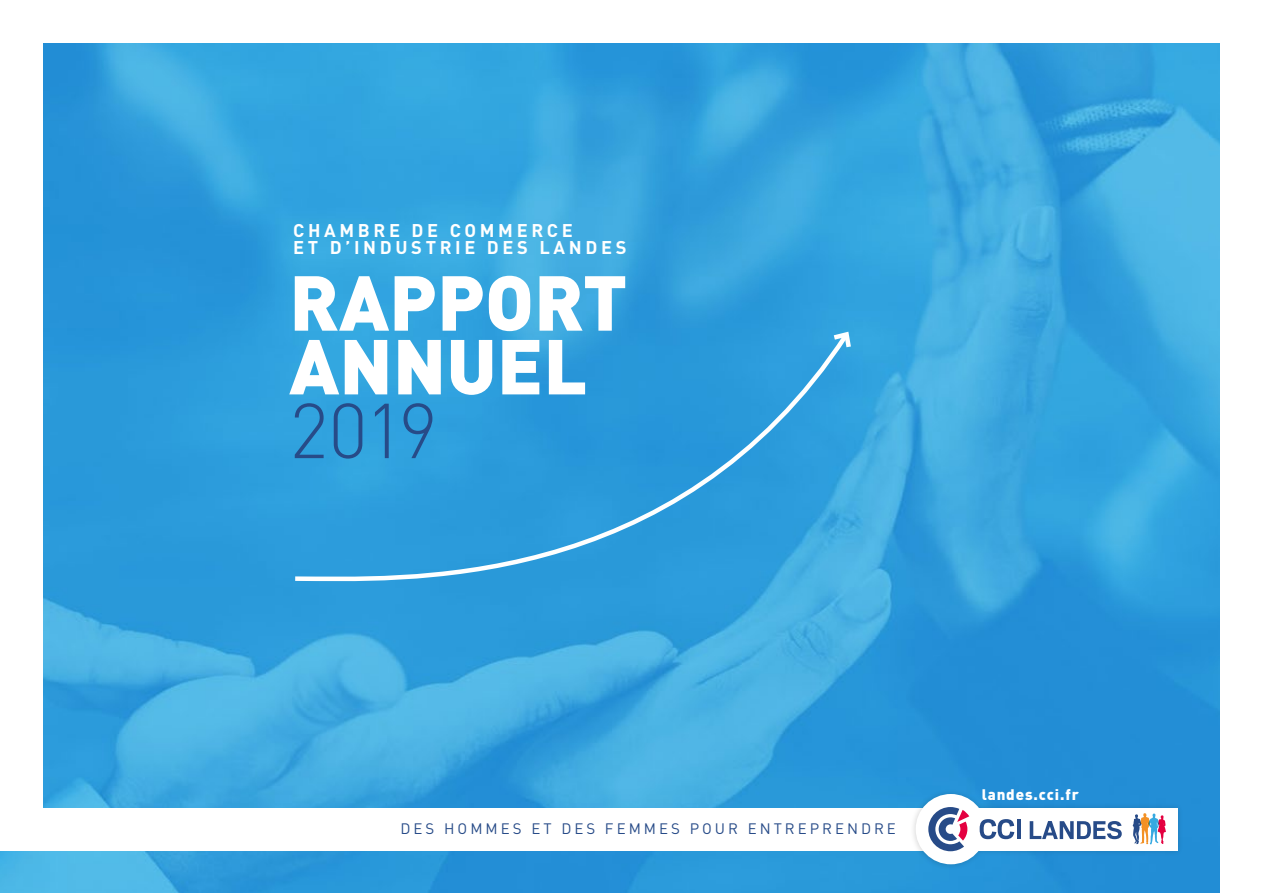
<style>
.page{position:relative;width:1263px;height:893px;background:#fff}
.page>*{position:absolute;margin:0;border:0;box-sizing:border-box;transform-origin:0 0}
.t1{font:900 76.5px/63.8px "DIN Pro";color:#fff}
.t2{font:300 76.5px "DIN Pro";color:#274b88}
.t3{font:700 18.15px/17.2px "DIN Pro";letter-spacing:.2em;color:#fff}
.t4{font:900 15.15px "DIN Pro";letter-spacing:.06em;color:#fff}
.t5{font:15px "DIN Pro";letter-spacing:.2em;color:#274b88}
</style>
<div class="page">
<img style="left:0;top:43px;width:1220px;height:850px">
<div style="left:0;top:808px;width:938px;height:42px;background:#fff"></div>
<img style="left:908px;top:786px;width:277px;height:86px">
<div style="left:950px;top:808px;width:227px;height:42px;background:#fff"></div>
<div style="left:916px;top:794px;width:70px;height:70px;background:#fff;border-radius:50%"></div>
<svg style="left:928px;top:807px;width:41px;height:44px"></svg>
<svg style="left:980px;top:819px;width:34px;height:20px"></svg>
<hr style="left:1017px;top:819px;width:4px;height:20px;background:#274b88">
<svg style="left:1030px;top:821px;width:92px;height:18px"></svg>
<svg style="left:1133px;top:813px;width:33px;height:31px"></svg>
<svg style="left:291px;top:328px;width:562px;height:268px;background:#309edc"></svg>
<svg style="left:829px;top:329px;width:25px;height:23px"></svg>
<div style="left:0;top:0;width:43px;height:850px;background:#fff"></div>
<p class="t3" style="left:293px;top:219px;width:335px">CHAMBRE DE COMMERCE<br>ET D’INDUSTRIE DES LANDES</p>
<h1 class="t1" style="left:289px;top:261px;width:340px">RAPPORT<br>ANNUEL</h1>
<h1 class="t2" style="left:289px;top:372px;width:150px">2019</h1>
<p class="t5" style="left:400px;top:816px;width:497px">DES HOMMES ET DES FEMMES POUR ENTREPRENDRE</p>
<p class="t4" style="left:982px;top:781px;width:99px">landes.cci.fr</p>
</div>
